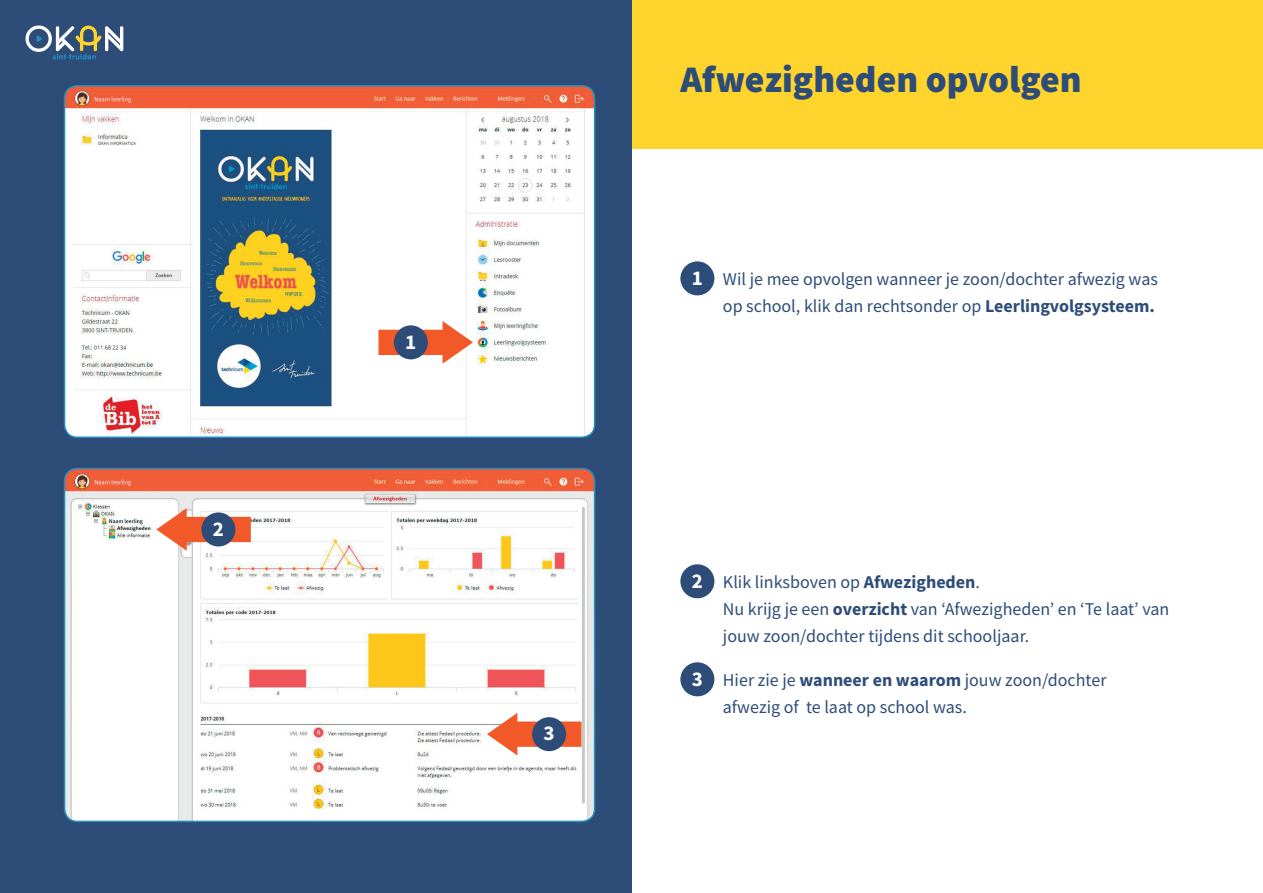
<style>
.page{position:relative;width:1263px;height:893px;background:#fff}
.page>*{position:absolute;margin:0;border:0;box-sizing:border-box;transform-origin:0 0}
.t1{font:900 37.5px "Source Sans Pro";color:#2d4d78}
.t2{font:700 21px "Source Sans Pro";color:#fff}
.t3{font:18px/27px "Source Sans Pro";color:#2d4d78}
.s1{font-weight:700;font-size:21px;color:#fff}
.s2{font-weight:700}
</style>
<div class="page">
<div style="left:631px;top:0;width:632px;height:149px;background:#ffd42c"></div>
<div style="left:0;top:0;width:631px;height:893px;background:#2d4d78"></div>
<div style="left:680px;top:261px;width:34px;height:34px;background:#2d4d78;border-radius:50%"></div>
<div style="left:680px;top:564px;width:34px;height:34px;background:#2d4d78;border-radius:50%"></div>
<div style="left:680px;top:662px;width:34px;height:34px;background:#2d4d78;border-radius:50%"></div>
<img style="left:65px;top:86px;width:530px;height:351px">
<div style="left:64px;top:85px;width:531px;height:353px;border:2px solid #258fc0;border-radius:13px"></div>
<svg style="left:378px;top:321px;width:95px;height:43px;background:#f7b099"></svg>
<div style="left:394px;top:325px;width:34px;height:34px;background:#2d4d78;border-radius:50%"></div>
<img style="left:65px;top:468px;width:530px;height:353px">
<div style="left:64px;top:468px;width:531px;height:354px;border:2px solid #258fc0;border-radius:13px"></div>
<svg style="left:156px;top:508px;width:95px;height:43px;background:#f4ad97"></svg>
<div style="left:201px;top:512px;width:34px;height:34px;background:#2d4d78;border-radius:50%"></div>
<svg style="left:487px;top:713px;width:94px;height:42px;background:#f6ad95"></svg>
<div style="left:532px;top:717px;width:34px;height:34px;background:#2d4d78;border-radius:50%"></div>
<svg style="left:26px;top:26px;width:97px;height:34px"></svg>
<p class="t2" style="left:213px;top:514px;width:13px">2</p>
<p class="t2" style="left:405px;top:327px;width:13px">1</p>
<p class="t2" style="left:544px;top:719px;width:13px">3</p>
<h1 class="t1" style="left:680px;top:54px;width:403px">Afwezigheden opvolgen</h1>
<p class="t3" style="left:692px;top:265px;width:468px;text-align:right"><span class="s1">1</span> Wil je mee opvolgen wanneer je zoon/dochter afwezig was op school, klik dan rechtsonder op <span class="s2">Leerlingvolgsysteem.</span></p>
<p class="t3" style="left:723px;top:568px;width:448px;text-indent:-31px"><span class="s1">2</span> Klik linksboven op <span class="s2">Afwezigheden</span>.<br>Nu krijg je een <span class="s2">overzicht</span> van ‘Afwezigheden’ en ‘Te laat’ van jouw zoon/dochter tijdens dit schooljaar.</p>
<p class="t3" style="left:723px;top:666px;width:385px;text-indent:-31px"><span class="s1">3</span> Hier zie je <span class="s2">wanneer en waarom</span> jouw zoon/dochter afwezig of te laat op school was.</p>
</div>
